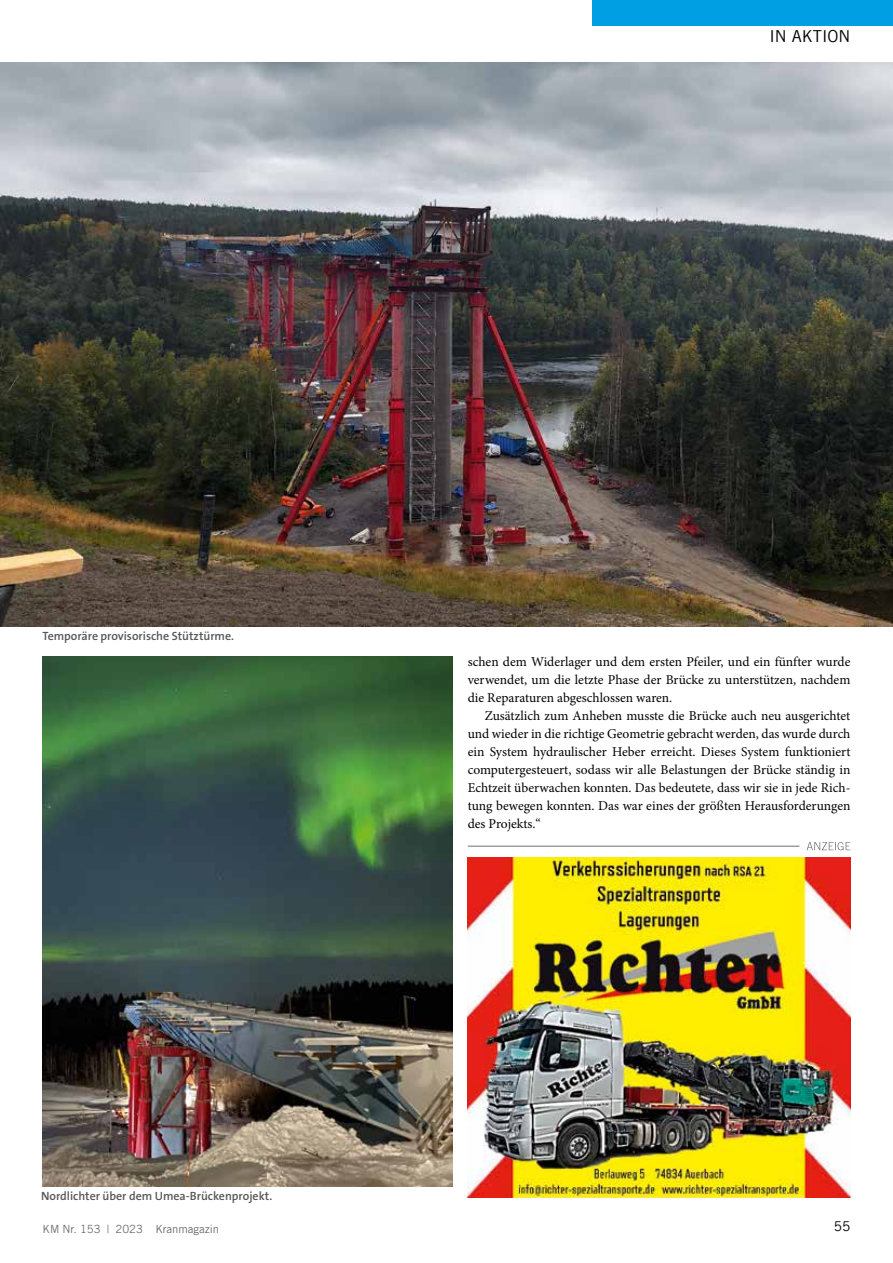
<style>
.page{position:relative;width:893px;height:1263px;background:#fff}
.page>*{position:absolute;margin:0;border:0;box-sizing:border-box;transform-origin:0 0}
.t1{font:16.5px "Trade Gothic LT";color:#000}
.t2{font:13.5px/18px "Minion Pro";color:#000;text-align:justify}
.t3{font:13.5px "Trade Gothic LT";color:#000}
.t4{font:600 12px "The Sans B W6";color:#565655}
.t5{font:11.25px "Trade Gothic LT";color:#6e6e6e}
</style>
<div class="page">
<div style="left:592px;top:0;width:301px;height:26px;background:#009ee3"></div>
<img style="left:468px;top:857px;width:382px;height:340px">
<svg style="left:807px;top:842px;width:43px;height:8px"></svg>
<hr style="left:468px;top:846px;width:331px;height:1px;background:#6e6e6e">
<img style="left:0;top:62px;width:893px;height:565px">
<img style="left:43px;top:656px;width:410px;height:530px">
<p class="t1" style="left:769px;top:26px;width:83px">IN AKTION</p>
<p class="t4" style="left:43px;top:628px;width:193px">Temporäre provisorische Stütztürme.</p>
<p class="t4" style="left:41px;top:1188px;width:233px">Nordlichter über dem Umea-Brückenprojekt.</p>
<p class="t2" style="left:468px;top:653px;width:384px">schen dem Widerlager und dem ersten Pfeiler, und ein fünfter wurde verwendet, um die letzte Phase der Brücke zu unterstützen, nachdem die Reparaturen abgeschlossen waren.</p>
<p class="t2" style="left:468px;top:707px;width:384px;text-indent:17px">Zusätzlich zum Anheben musste die Brücke auch neu ausgerichtet und wieder in die richtige Geometrie gebracht werden, das wurde durch ein System hydraulischer Heber erreicht. Dieses System funktioniert computergesteuert, sodass wir alle Belastungen der Brücke ständig in Echtzeit überwachen konnten. Das bedeutete, dass wir sie in jede Rich&shy;tung bewegen konnten. Das war eines der größten Herausforderungen des Projekts.“</p>
<p class="t5" style="left:43px;top:1222px;width:178px">KM Nr. 153 | 2023 Kranmagazin</p>
<p class="t3" style="left:834px;top:1218px;width:18px">55</p>
</div>
